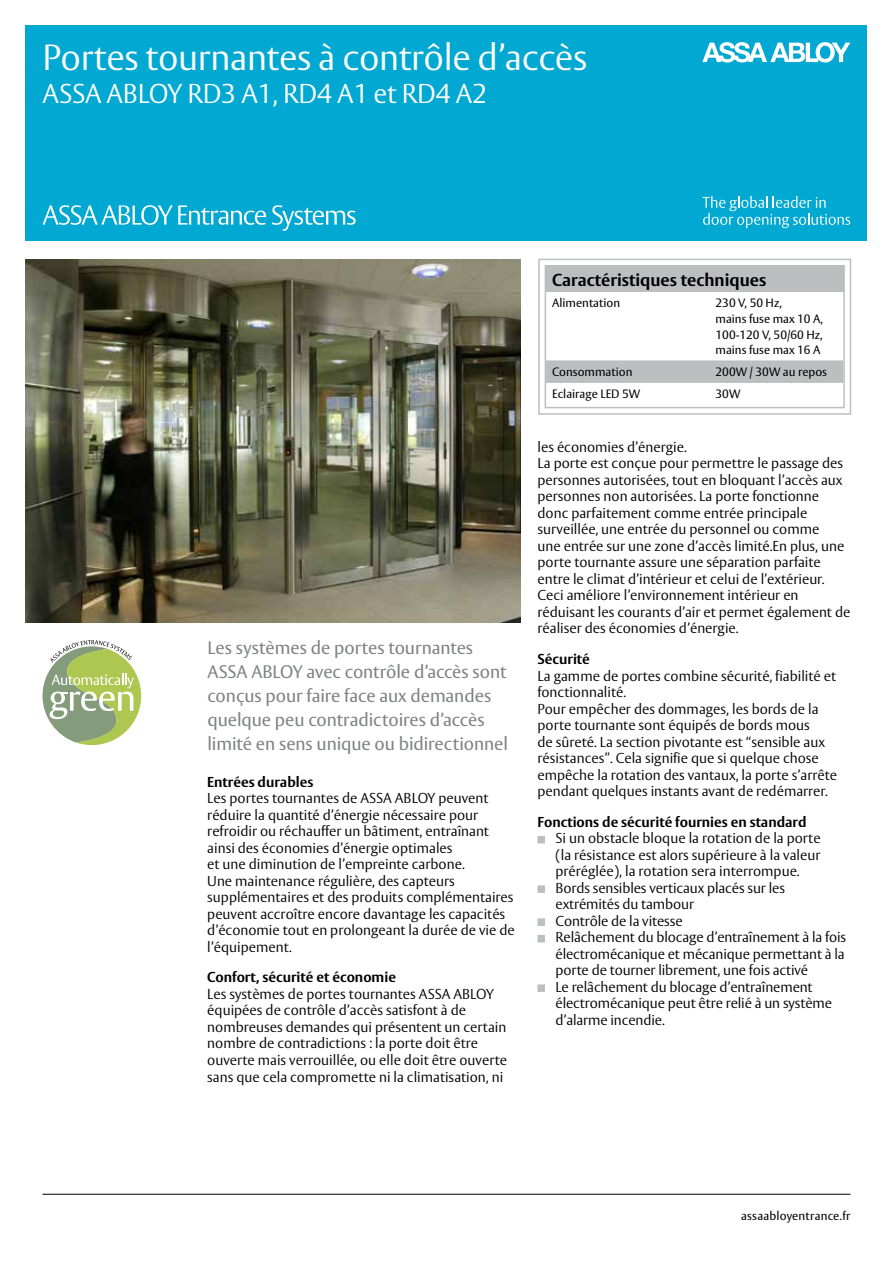
<style>
.page{position:relative;width:893px;height:1263px;background:#fff}
.page>*{position:absolute;margin:0;border:0;box-sizing:border-box;transform-origin:0 0}
.t1{font:300 36px "ASSA Vesta";letter-spacing:-.01em;color:#fff}
.t2{font:300 27px "ASSA Vesta";letter-spacing:-.01em;color:#fff}
.t3{font:18px/24px "ASSA Vesta";letter-spacing:-.005em;color:#808285}
.t4{font:700 17.25px "ASSA Vesta";color:#000}
.t5{font:300 14.25px/16.5px "ASSA Vesta";color:#000}
.t6{font:700 14.25px "ASSA Vesta";color:#000}
.t7{font:12px/15.8px "ASSA Vesta";color:#000}
</style>
<div class="page">
<hr style="left:43px;top:1194px;width:807px;height:1px;background:#000">
<div style="left:25px;top:26px;width:842px;height:215px;background:#00a8d2"></div>
<svg style="left:702px;top:196px;width:148px;height:32px"></svg>
<svg style="left:702px;top:42px;width:148px;height:20px"></svg>
<svg style="left:43px;top:640px;width:98px;height:105px"></svg>
<svg style="left:43px;top:205px;width:313px;height:26px"></svg>
<img style="left:25px;top:259px;width:495px;height:364px">
<div style="left:546px;top:266px;width:297px;height:26px;background:#bcbec0"></div>
<div style="left:548px;top:360px;width:294px;height:23px;background:#bcbec0"></div>
<div style="left:545px;top:265px;width:300px;height:143px;border:2px solid #bcbec0"></div>
<div style="left:537px;top:836px;width:8px;height:7px;background:#bcbec0;border:2px solid #bcbec0"></div>
<svg style="left:537px;top:885px;width:8px;height:8px"></svg>
<svg style="left:537px;top:918px;width:8px;height:8px"></svg>
<div style="left:537px;top:935px;width:8px;height:7px;background:#bcbec0;border:2px solid #bcbec0"></div>
<svg style="left:537px;top:984px;width:8px;height:8px"></svg>
<div style="left:538px;top:259px;width:313px;height:156px;border:2px solid #bcbec0"></div>
<h1 class="t1" style="left:43px;top:36px;width:546px">Portes tournantes à contrôle d’accès</h1>
<h2 class="t2" style="left:43px;top:77px;width:446px">ASSA ABLOY RD3 A1, RD4 A1 et RD4 A2</h2>
<p class="t3" style="left:207px;top:636px;width:302px">Les systèmes de portes tournantes ASSA ABLOY avec contrôle d’accès sont conçus pour faire face aux demandes quelque peu contradictoires d’accès limité en sens unique ou bidirectionnel</p>
<p class="t6" style="left:207px;top:773px;width:108px">Entrées durables</p>
<p class="t5" style="left:207px;top:791px;width:309px">Les portes tournantes de ASSA ABLOY peuvent réduire la quantité d’énergie nécessaire pour refroidir ou réchauffer un bâtiment, entraînant ainsi des économies d’énergie optimales<br>et une diminution de l’empreinte carbone.<br>Une maintenance régulière, des capteurs supplémentaires et des produits complémentaires peuvent accroître encore davantage les capacités d’économie tout en prolongeant la durée de vie de l’équipement.</p>
<p class="t6" style="left:207px;top:969px;width:190px">Confort, sécurité et économie</p>
<p class="t5" style="left:207px;top:986px;width:301px">Les systèmes de portes tournantes ASSA ABLOY équipées de contrôle d’accès satisfont à de nombreuses demandes qui présentent un certain nombre de contradictions : la porte doit être ouverte mais verrouillée, ou elle doit être ouverte sans que cela compromette ni la climatisation, ni</p>
<p class="t4" style="left:552px;top:269px;width:216px">Caractéristiques techniques</p>
<p class="t7" style="left:552px;top:296px;width:70px">Alimentation</p>
<p class="t7" style="left:716px;top:296px;width:109px">230 V, 50 Hz,<br>mains fuse max 10 A,<br>100-120 V, 50/60 Hz, mains fuse max 16 A</p>
<p class="t7" style="left:552px;top:364px;width:82px">Consommation</p>
<p class="t7" style="left:716px;top:364px;width:113px">200W / 30W au repos</p>
<p class="t7" style="left:552px;top:387px;width:90px">Eclairage LED 5W</p>
<p class="t7" style="left:716px;top:387px;width:26px">30W</p>
<p class="t5" style="left:537px;top:439px;width:314px">les économies d’énergie.<br>La porte est conçue pour permettre le passage des personnes autorisées, tout en bloquant l’accès aux personnes non autorisées. La porte fonctionne donc parfaitement comme entrée principale surveillée, une entrée du personnel ou comme<br>une entrée sur une zone d’accès limité.En plus, une porte tournante assure une séparation parfaite entre le climat d’intérieur et celui de l’extérieur.<br>Ceci améliore l’environnement intérieur en réduisant les courants d’air et permet également de réaliser des économies d’énergie.</p>
<p class="t6" style="left:537px;top:650px;width:54px">Sécurité</p>
<p class="t5" style="left:537px;top:668px;width:301px">La gamme de portes combine sécurité, fiabilité et fonctionnalité.<br>Pour empêcher des dommages, les bords de la porte tournante sont équipés de bords mous<br>de sûreté. La section pivotante est “sensible aux résistances”. Cela signifie que si quelque chose empêche la rotation des vantaux, la porte s’arrête pendant quelques instants avant de redémarrer.</p>
<p class="t6" style="left:537px;top:813px;width:271px">Fonctions de sécurité fournies en standard</p>
<p class="t5" style="left:555px;top:831px;width:292px">Si un obstacle bloque la rotation de la porte<br>(la résistance est alors supérieure à la valeur préréglée), la rotation sera interrompue.<br>Bords sensibles verticaux placés sur les extrémités du tambour<br>Contrôle de la vitesse<br>Relâchement du blocage d’entraînement à la fois électromécanique et mécanique permettant à la porte de tourner librement, une fois activé<br>Le relâchement du blocage d’entraînement électromécanique peut être relié à un système d’alarme incendie.</p>
<p class="t7" style="left:741px;top:1209px;width:111px">assaabloyentrance.fr</p>
</div>
